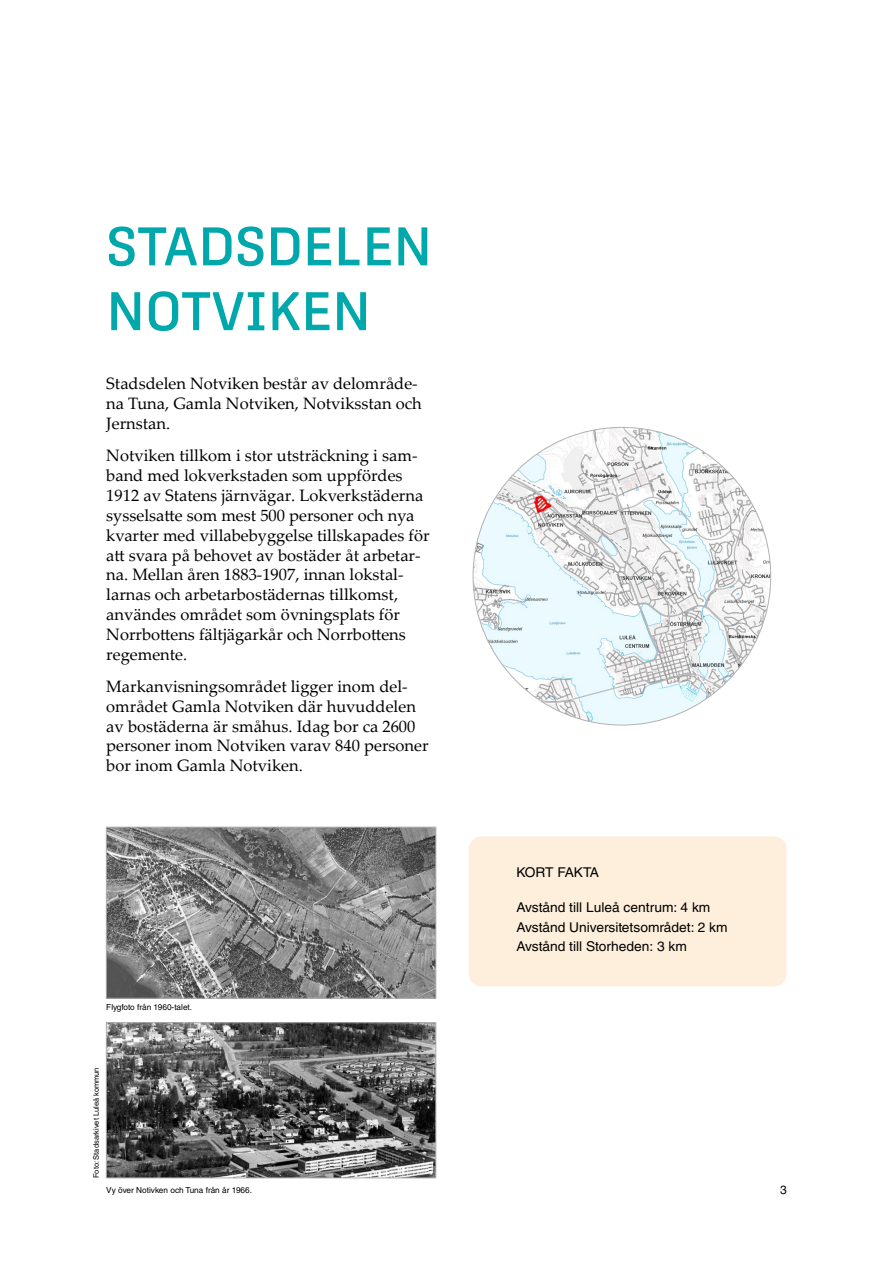
<style>
.page{position:relative;width:893px;height:1263px;background:#fff}
.page>*{position:absolute;margin:0;border:0;box-sizing:border-box;transform-origin:0 0}
.Rubrik_2{font:500 54px/64.8px "Protipo";color:#00a8ab}
.Brödtext{font:16.5px/19.8px "Palatino Linotype";color:#000}
.t1{font:13.5px "Helvetica LT Std";color:#000}
.t2{font:13.5px "Helvetica LT Std";letter-spacing:-.03em;color:#000}
.t3{font:12px "Helvetica LT Std";color:#000}
.Bildtext{font:8.25px "Helvetica LT Std";color:#000}
.Bildtext-2{font:7.5px "Helvetica LT Std";color:#000}
</style>
<div class="page">
<img style="left:473px;top:427px;width:298px;height:298px;border-radius:149px">
<div style="left:469px;top:836px;width:318px;height:150px;background:#feefdc;border-radius:13px"></div>
<img style="left:108px;top:829px;width:326px;height:167px">
<div style="left:106px;top:827px;width:330px;height:171px;border:1px solid #b3b2b2"></div>
<img style="left:108px;top:1024px;width:326px;height:152px">
<div style="left:106px;top:1022px;width:330px;height:156px;border:1px solid #b3b2b2"></div>
<p class="Rubrik_2" style="left:106px;top:214px;width:327px">STADSDELEN<br>NOTVIKEN</p>
<p class="Brödtext" style="left:106px;top:373px;width:317px">Stadsdelen Notviken består av delområde&shy;na Tuna, Gamla Notviken, Notviksstan och<br>Jernstan.</p>
<p class="Brödtext" style="left:106px;top:445px;width:325px">Notviken tillkom i stor utsträckning i sam&shy;band med lokverkstaden som uppfördes 1912 av Statens järnvägar. Lokverkstäderna sysselsatte som mest 500 personer och nya kvarter med villabebyggelse tillskapades för att svara på behovet av bostäder åt arbetar&shy;na. Mellan åren 1883-1907, innan lokstal&shy;larnas och arbetarbostädernas tillkomst, användes området som övningsplats för Norrbottens fältjägarkår och Norrbottens regemente.</p>
<p class="Brödtext" style="left:106px;top:676px;width:324px">Markanvisningsområdet ligger inom del&shy;området Gamla Notviken där huvuddelen av bostäderna är småhus. Idag bor ca 2600 personer inom Notviken varav 840 personer bor inom Gamla Notviken.</p>
<p class="Bildtext" style="left:106px;top:1002px;width:87px">Flygfoto från 1960-talet.</p>
<p class="Bildtext-2" style="left:92px;top:1178px;width:112px;rotate:-90deg">Foto: Stadsarkivet Luleå kommun</p>
<p class="Bildtext" style="left:106px;top:1185px;width:147px">Vy över Notivken och Tuna från år 1966.</p>
<p class="t2" style="left:516px;top:864px;width:84px">KORT FAKTA</p>
<p class="t1" style="left:516px;top:900px;width:196px">Avstånd till Luleå centrum: 4 km</p>
<p class="t1" style="left:516px;top:919px;width:213px">Avstånd Universitetsområdet: 2 km</p>
<p class="t1" style="left:516px;top:939px;width:172px">Avstånd till Storheden: 3 km</p>
<p class="t3" style="left:780px;top:1183px;width:8px">3</p>
</div>
